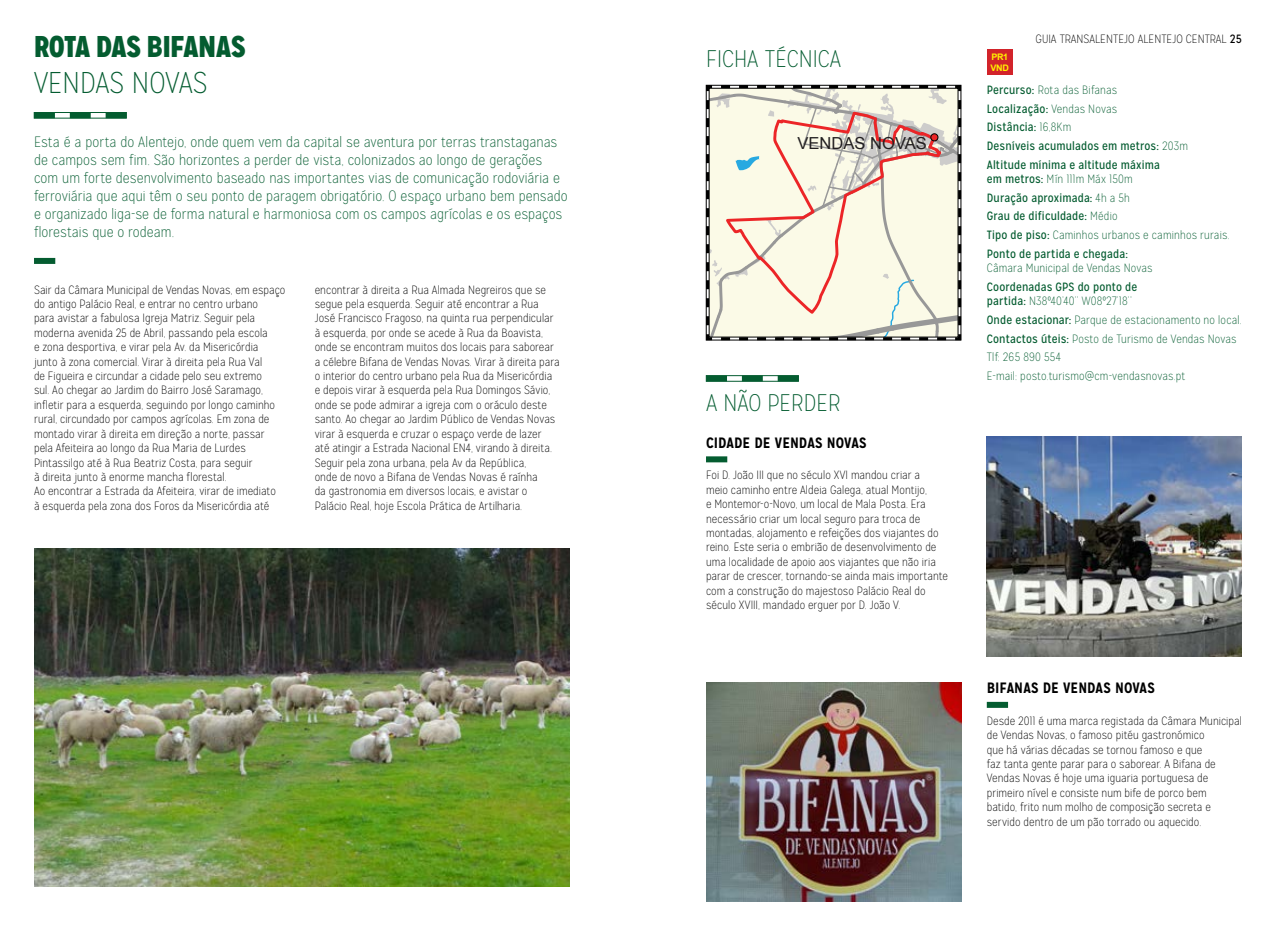
<style>
.page{position:relative;width:1276px;height:936px;background:#fff}
.page>*{position:absolute;margin:0;border:0;box-sizing:border-box;transform-origin:0 0}
.t1{font:900 30px "Mission Gothic";color:#045c30}
.t2{font:100 30px "Mission Gothic";color:#045c30}
.t3{font:100 24px "Mission Gothic";color:#045c30}
.t4{font:16.5px "Arial";color:#221f20}
.t5{font:100 15px/18px "Mission Gothic";letter-spacing:.005em;color:#045c30}
.t6{font:700 15px "Mission Gothic";color:#000}
.t7{font:100 12px/14.4px "Mission Gothic";letter-spacing:.005em;color:#000}
.t8{font:12px/18.6px "Mission Gothic";letter-spacing:.01em;color:#045c30}
.t9{font:100 12px/18.6px "Mission Gothic";letter-spacing:.015em;color:#045c30}
.t10{font:700 9px/10.8px "Arial";letter-spacing:-.03em;color:#fff200}
.s1{font-weight:400}
.s2{font-weight:100}
</style>
<div class="page">
<svg style="left:708px;top:377px;width:88px;height:2px"></svg>
<div style="left:706px;top:375px;width:92px;height:6px;border:1px solid #045c30"></div>
<img style="left:706px;top:682px;width:255px;height:219px">
<img style="left:986px;top:436px;width:256px;height:220px">
<svg style="left:36px;top:114px;width:88px;height:2px"></svg>
<div style="left:34px;top:112px;width:92px;height:6px;border:1px solid #045c30"></div>
<div style="left:34px;top:258px;width:21px;height:6px;background:#045c30"></div>
<img style="left:34px;top:548px;width:536px;height:338px">
<div style="left:706px;top:456px;width:21px;height:6px;background:#045c30"></div>
<div style="left:986px;top:701px;width:22px;height:6px;background:#045c30"></div>
<div style="left:986px;top:49px;width:26px;height:26px;background:#d2232a"></div>
<svg style="left:705px;top:84px;width:257px;height:257px;background:#ebe3d4"></svg>
<div style="left:706px;top:85px;width:255px;height:255px;border:1px solid #000"></div>
<h1 class="t1" style="left:34px;top:26px;width:213px">ROTA DAS BIFANAS</h1>
<h1 class="t2" style="left:34px;top:65px;width:175px">VENDAS NOVAS</h1>
<p class="t5" style="left:34px;top:133px;width:535px">Esta é a porta do Alentejo, onde quem vem da capital se aventura por terras transtaganas de campos sem fim. São horizontes a perder de vista, colonizados ao longo de gerações com um forte desenvolvimento baseado nas importantes vias de comunicação rodoviária e ferroviária que aqui têm o seu ponto de paragem obrigatório. O espaço urbano bem pensado e organizado liga-se de forma natural e harmoniosa com os campos agrícolas e os espaços florestais que o rodeam.</p>
<p class="t7" style="left:34px;top:282px;width:253px">Sair da Câmara Municipal de Vendas Novas, em espaço do antigo Palácio Real, e entrar no centro urbano<br>para avistar a fabulosa Igreja Matriz. Seguir pela moderna avenida 25 de Abril, passando pela escola<br>e zona desportiva, e virar pela Av. da Misericórdia<br>junto à zona comercial. Virar à direita pela Rua Val<br>de Figueira e circundar a cidade pelo seu extremo<br>sul. Ao chegar ao Jardim do Bairro José Saramago, infletir para a esquerda, seguindo por longo caminho rural, circundado por campos agrícolas. Em zona de montado virar à direita em direção a norte, passar pela Afeiteira ao longo da Rua Maria de Lurdes Pintassilgo até à Rua Beatriz Costa, para seguir<br>à direita junto à enorme mancha florestal.<br>Ao encontrar a Estrada da Afeiteira, virar de imediato<br>à esquerda pela zona dos Foros da Misericórdia até</p>
<p class="t7" style="left:315px;top:282px;width:246px">encontrar à direita a Rua Almada Negreiros que se segue pela esquerda. Seguir até encontrar a Rua José Francisco Fragoso, na quinta rua perpendicular à esquerda, por onde se acede à Rua da Boavista, onde se encontram muitos dos locais para saborear a célebre Bifana de Vendas Novas. Virar à direita para o interior do centro urbano pela Rua da Misericórdia e depois virar à esquerda pela Rua Domingos Sávio, onde se pode admirar a igreja com o oráculo deste santo. Ao chegar ao Jardim Público de Vendas Novas virar à esquerda e cruzar o espaço verde de lazer<br>até atingir a Estrada Nacional EN4, virando à direita.<br>Seguir pela zona urbana, pela Av da República,<br>onde de novo a Bifana de Vendas Novas é raínha<br>da gastronomia em diversos locais, e avistar o Palácio Real, hoje Escola Prática de Artilharia.</p>
<h2 class="t3" style="left:706px;top:45px;width:137px">FICHA TÉCNICA</h2>
<h3 class="t4" style="left:797px;top:133px;width:131px">VENDAS NOVAS</h3>
<h2 class="t3" style="left:706px;top:389px;width:136px">A NÃO PERDER</h2>
<p class="t6" style="left:706px;top:433px;width:162px">CIDADE DE VENDAS NOVAS</p>
<p class="t7" style="left:706px;top:468px;width:244px">Foi D. João III que no século XVI mandou criar a<br>meio caminho entre Aldeia Galega, atual Montijo,<br>e Montemor-o-Novo, um local de Mala Posta. Era necessário criar um local seguro para troca de montadas, alojamento e refeições dos viajantes do reino. Este seria o embrião de desenvolvimento de uma localidade de apoio aos viajantes que não iria parar de crescer, tornando-se ainda mais importante com a construção do majestoso Palácio Real do século XVIII, mandado erguer por D. João V.</p>
<p class="t10" style="left:990px;top:52px;width:20px">PR1<br>VND</p>
<p class="t7" style="left:1035px;top:32px;width:208px">GUIA TRANSALENTEJO ALENTEJO CENTRAL <span class="s1">25</span></p>
<p class="t8" style="left:986px;top:81px;width:203px">Percurso: <span class="s2">Rota das Bifanas<br></span>Localização: <span class="s2">Vendas Novas<br></span>Distância: <span class="s2">16,8Km<br></span>Desníveis acumulados em metros: <span class="s2">203m<br></span>Altitude mínima e altitude máxima</p>
<p class="t8" style="left:986px;top:170px;width:244px">em metros: <span class="s2">Mín 111m Máx 150m<br></span>Duração aproximada: <span class="s2">4h a 5h<br></span>Grau de dificuldade: <span class="s2">Médio<br></span>Tipo de piso: <span class="s2">Caminhos urbanos e caminhos rurais.<br></span>Ponto de partida e chegada:</p>
<p class="t9" style="left:986px;top:259px;width:167px">Câmara Municipal de Vendas Novas</p>
<p class="t8" style="left:986px;top:279px;width:152px;line-height:14.4px">Coordenadas GPS do ponto de partida: <span class="s2">N38º40’40’’ W08º27’18’’</span></p>
<p class="t9" style="left:986px;top:310px;width:256px"><span class="s1">Onde estacionar:</span> Parque de estacionamento no local.<br><span class="s1">Contactos úteis:</span> Posto de Turismo de Vendas Novas Tlf: 265 890 554<br>E-mail: posto.turismo@cm-vendasnovas.pt</p>
<p class="t6" style="left:986px;top:678px;width:170px">BIFANAS DE VENDAS NOVAS</p>
<p class="t7" style="left:986px;top:713px;width:257px">Desde 2011 é uma marca registada da Câmara Municipal de Vendas Novas, o famoso pitéu gastronómico<br>que há várias décadas se tornou famoso e que<br>faz tanta gente parar para o saborear. A Bifana de Vendas Novas é hoje uma iguaria portuguesa de primeiro nível e consiste num bife de porco bem<br>batido, frito num molho de composição secreta e servido dentro de um pão torrado ou aquecido.</p>
</div>
